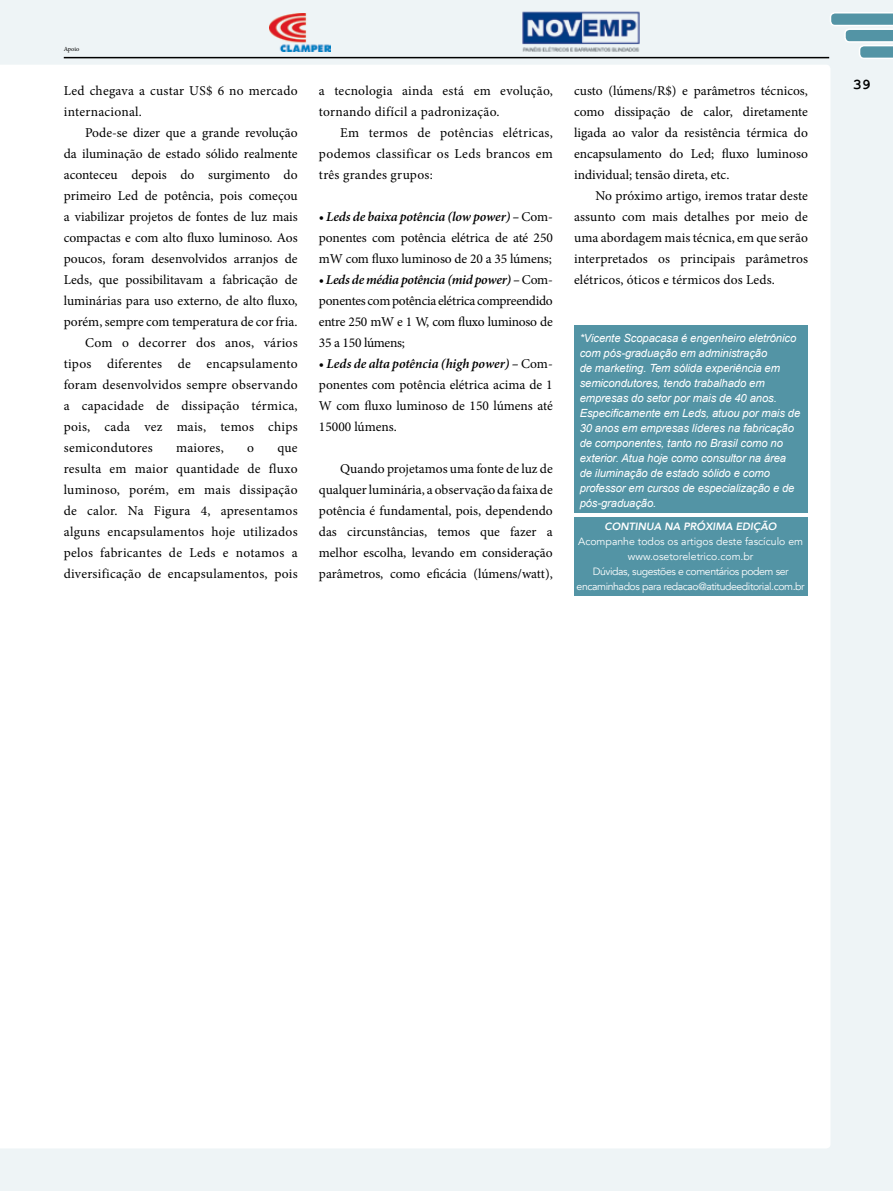
<style>
.page{position:relative;width:893px;height:1191px;background:#eef4f6}
.page>*{position:absolute;margin:0;border:0;box-sizing:border-box;transform-origin:0 0}
.t1{font:700 15px "Courier New";color:#000}
.t2{font:13.5px/21px "Minion Pro";color:#000;text-align:justify}
.t3{font:13.5px/21px "Minion Pro";letter-spacing:.02em;color:#000}
.t4{font:italic 11.25px/15px "Arial";letter-spacing:-.01em;color:#fff}
.t5{font:10.5px/15px "Avenir";letter-spacing:-.04em;color:#fff;text-align:center}
.t6{font:italic 800 10.5px "Avenir";color:#fff}
.t7{font:6.3px "Minion Pro";letter-spacing:-.005em;color:#000}
.s1{font-weight:600;font-style:italic}
</style>
<div class="page">
<img style="left:269px;top:13px;width:61px;height:39px">
<img style="left:522px;top:11px;width:118px;height:41px">
<div style="left:0;top:65px;width:830px;height:1083px;background:#fff"></div>
<hr style="left:64px;top:57px;width:765px;height:1px;background:#000">
<svg style="left:830px;top:12px;width:63px;height:47px"></svg>
<div style="left:574px;top:517px;width:234px;height:78px;background:#5394a5"></div>
<div style="left:574px;top:326px;width:234px;height:187px;background:#5394a5"></div>
<p class="t7" style="left:64px;top:45px;width:17px">Apoio</p>
<p class="t3" style="left:64px;top:80px;width:235px">Led chegava a custar US$ 6 no mercado internacional.</p>
<p class="t2" style="left:85px;top:122px;width:214px">Pode-se dizer que a grande revolução</p>
<p class="t2" style="left:64px;top:143px;width:235px">da iluminação de estado sólido realmente</p>
<p class="t2" style="left:64px;top:164px;width:235px">aconteceu depois do surgimento do</p>
<p class="t2" style="left:64px;top:185px;width:235px">primeiro Led de potência, pois começou</p>
<p class="t2" style="left:64px;top:206px;width:235px">a viabilizar projetos de fontes de luz mais</p>
<p class="t2" style="left:64px;top:227px;width:235px">compactas e com alto fluxo luminoso. Aos</p>
<p class="t2" style="left:64px;top:248px;width:235px">poucos, foram desenvolvidos arranjos de</p>
<p class="t2" style="left:64px;top:269px;width:235px">Leds, que possibilitavam a fabricação de</p>
<p class="t2" style="left:64px;top:290px;width:235px">luminárias para uso externo, de alto fluxo,</p>
<p class="t2" style="left:64px;top:311px;width:235px">porém, sempre com temperatura de cor fria.</p>
<p class="t3" style="left:85px;top:332px;width:214px">Com o decorrer dos anos, vários</p>
<p class="t3" style="left:64px;top:353px;width:235px">tipos diferentes de encapsulamento</p>
<p class="t3" style="left:64px;top:374px;width:235px">foram desenvolvidos sempre observando</p>
<p class="t3" style="left:64px;top:395px;width:235px">a capacidade de dissipação térmica,</p>
<p class="t2" style="left:64px;top:416px;width:235px">pois, cada vez mais, temos chips</p>
<p class="t2" style="left:64px;top:437px;width:91px">semicondutores</p>
<p class="t2" style="left:176px;top:437px;width:49px">maiores,</p>
<p class="t2" style="left:247px;top:437px;width:8px">o</p>
<p class="t2" style="left:64px;top:437px;width:235px;text-indent:214px">que resulta em maior quantidade de fluxo luminoso, porém, em mais dissipação de calor. Na Figura 4, apresentamos alguns encapsulamentos hoje utilizados pelos fabricantes de Leds e notamos a diversificação de encapsulamentos, pois</p>
<p class="t3" style="left:319px;top:80px;width:235px">a tecnologia ainda está em evolução, tornando difícil a padronização.</p>
<p class="t2" style="left:319px;top:122px;width:235px;text-indent:21px">Em termos de potências elétricas, podemos classificar os Leds brancos em três grandes grupos:</p>
<p class="t2" style="left:319px;top:206px;width:235px"><span class="s1">• Leds de baixa potência (low power) –</span> Com&shy;ponentes com potência elétrica de até 250 mW com fluxo luminoso de 20 a 35 lúmens;</p>
<p class="t2" style="left:319px;top:269px;width:235px"><span class="s1">• Leds de média potência (mid power) –</span> Com&shy;ponentes com potência elétrica compreendido entre 250 mW e 1 W, com fluxo luminoso de 35 a 150 lúmens;</p>
<p class="t2" style="left:319px;top:353px;width:235px">• <span class="s1">Leds de alta potência (high power) –</span> Com&shy;ponentes com potência elétrica acima de 1<br>W com fluxo luminoso de 150 lúmens até 15000 lúmens.</p>
<p class="t2" style="left:319px;top:458px;width:235px;text-indent:21px">Quando projetamos uma fonte de luz de qualquer luminária, a observação da faixa de potência é fundamental, pois, dependendo das circunstâncias, temos que fazer a melhor escolha, levando em consideração parâmetros, como eficácia (lúmens/watt),</p>
<p class="t2" style="left:574px;top:80px;width:235px">custo (lúmens/R$) e parâmetros técnicos, como dissipação de calor, diretamente ligada ao valor da resistência térmica do encapsulamento do Led; fluxo luminoso individual; tensão direta, etc.</p>
<p class="t2" style="left:574px;top:185px;width:235px;text-indent:21px">No próximo artigo, iremos tratar deste assunto com mais detalhes por meio de uma abordagem mais técnica, em que serão interpretados os principais parâmetros elétricos, óticos e térmicos dos Leds.</p>
<p class="t4" style="left:580px;top:330px;width:222px">*Vicente Scopacasa é engenheiro eletrônico com pós-graduação em administração<br>de marketing. Tem sólida experiência em semicondutores, tendo trabalhado em empresas do setor por mais de 40 anos.<br>Especificamente em Leds, atuou por mais de 30 anos em empresas líderes na fabricação de componentes, tanto no Brasil como no exterior. Atua hoje como consultor na área de iluminação de estado sólido e como professor em cursos de especialização e de pós-graduação.</p>
<p class="t6" style="left:605px;top:520px;width:174px">CONTINUA NA PRÓXIMA EDIÇÃO</p>
<p class="t5" style="left:577px;top:534px;width:229px">Acompanhe todos os artigos deste fascículo em www.osetoreletrico.com.br<br>Dúvidas, sugestões e comentários podem ser encaminhados para redacao@atitudeeditorial.com.br</p>
<p class="t1" style="left:853px;top:75px;width:19px">39</p>
</div>
